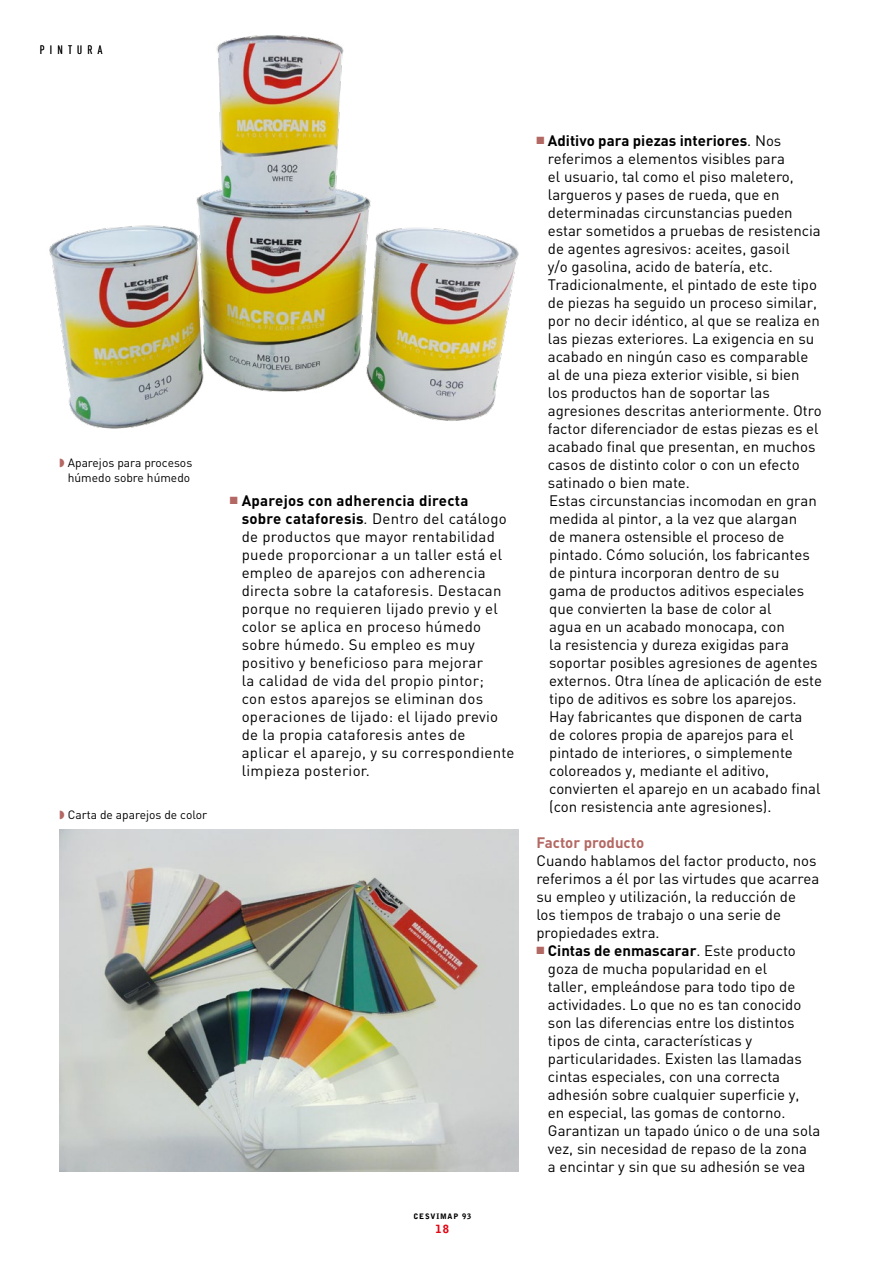
<style>
.page{position:relative;width:889px;height:1263px;background:#fff}
.page>*{position:absolute;margin:0;border:0;box-sizing:border-box;transform-origin:0 0}
.t1{font:15px/18px "DIN";color:#000}
.t2{font:15px/18px "DIN";letter-spacing:.02em;color:#000}
.t3{font:700 15px "DIN";color:#b46863}
.t4{font:12px/14.4px "DIN";color:#000}
.t5{font:12px "DIN Cond";letter-spacing:.43em;color:#000}
.t6{font:900 11.25px "Bell Gothic";color:#e30613}
.t7{font:900 7.5px "Bell Gothic";letter-spacing:.11em;color:#000}
.s1{color:#b46863}
.s2{font-weight:700}
.s3{font-style:italic}
</style>
<div class="page">
<img style="left:49px;top:35px;width:469px;height:394px">
<img style="left:60px;top:830px;width:458px;height:342px">
<p class="t5" style="left:40px;top:42px;width:64px">PINTURA</p>
<p class="t4" style="left:68px;top:455px;width:126px">Aparejos para procesos húmedo sobre húmedo</p>
<p class="t4" style="left:68px;top:807px;width:141px">Carta de aparejos de color</p>
<p class="t2" style="left:242px;top:491px;width:274px;text-indent:-12px"><span class="s1">■</span> <span class="s2">Aparejos con adherencia directa<br>sobre cataforesis</span><span class="s3">.</span> Dentro del catálogo de productos que mayor rentabilidad puede proporcionar a un taller está el empleo de aparejos con adherencia directa sobre la cataforesis. Destacan porque no requieren lijado previo y el color se aplica en proceso húmedo sobre húmedo. Su empleo es muy positivo y beneficioso para mejorar<br>la calidad de vida del propio pintor;<br>con estos aparejos se eliminan dos operaciones de lijado: el lijado previo de la propia cataforesis antes de aplicar el aparejo, y su correspondiente limpieza posterior.</p>
<p class="t7" style="left:413px;top:1212px;width:59px">CESVIMAP 93</p>
<p class="t6" style="left:435px;top:1222px;width:15px">18</p>
<p class="t1" style="left:548px;top:131px;width:276px;text-indent:-11px"><span class="s1">■</span> <span class="s2">Aditivo para piezas interiores</span>. Nos referimos a elementos visibles para<br>el usuario, tal como el piso maletero, largueros y pases de rueda, que en determinadas circunstancias pueden estar sometidos a pruebas de resistencia de agentes agresivos: aceites, gasoil<br>y/o gasolina, acido de batería, etc.<br>Tradicionalmente, el pintado de este tipo de piezas ha seguido un proceso similar, por no decir idéntico, al que se realiza en las piezas exteriores. La exigencia en su acabado en ningún caso es comparable al de una pieza exterior visible, si bien los productos han de soportar las agresiones descritas anteriormente. Otro factor diferenciador de estas piezas es el acabado final que presentan, en muchos casos de distinto color o con un efecto satinado o bien mate.<br>Estas circunstancias incomodan en gran medida al pintor, a la vez que alargan<br>de manera ostensible el proceso de pintado. Cómo solución, los fabricantes de pintura incorporan dentro de su<br>gama de productos aditivos especiales que convierten la base de color al<br>agua en un acabado monocapa, con<br>la resistencia y dureza exigidas para soportar posibles agresiones de agentes externos. Otra línea de aplicación de este tipo de aditivos es sobre los aparejos.<br>Hay fabricantes que disponen de carta<br>de colores propia de aparejos para el pintado de interiores, o simplemente coloreados y, mediante el aditivo, convierten el aparejo en un acabado final (con resistencia ante agresiones).</p>
<p class="t3" style="left:536px;top:832px;width:109px">Factor producto</p>
<p class="t1" style="left:536px;top:851px;width:284px">Cuando hablamos del factor producto, nos referimos a él por las virtudes que acarrea su empleo y utilización, la reducción de los tiempos de trabajo o una serie de propiedades extra.</p>
<p class="t1" style="left:548px;top:941px;width:274px;text-indent:-11px"><span class="s1">■</span> <span class="s2">Cintas de enmascarar</span>. Este producto goza de mucha popularidad en el<br>taller, empleándose para todo tipo de actividades. Lo que no es tan conocido son las diferencias entre los distintos tipos de cinta, características y particularidades. Existen las llamadas cintas especiales, con una correcta adhesión sobre cualquier superficie y,<br>en especial, las gomas de contorno.<br>Garantizan un tapado único o de una sola vez, sin necesidad de repaso de la zona<br>a encintar y sin que su adhesión se vea</p>
</div>
